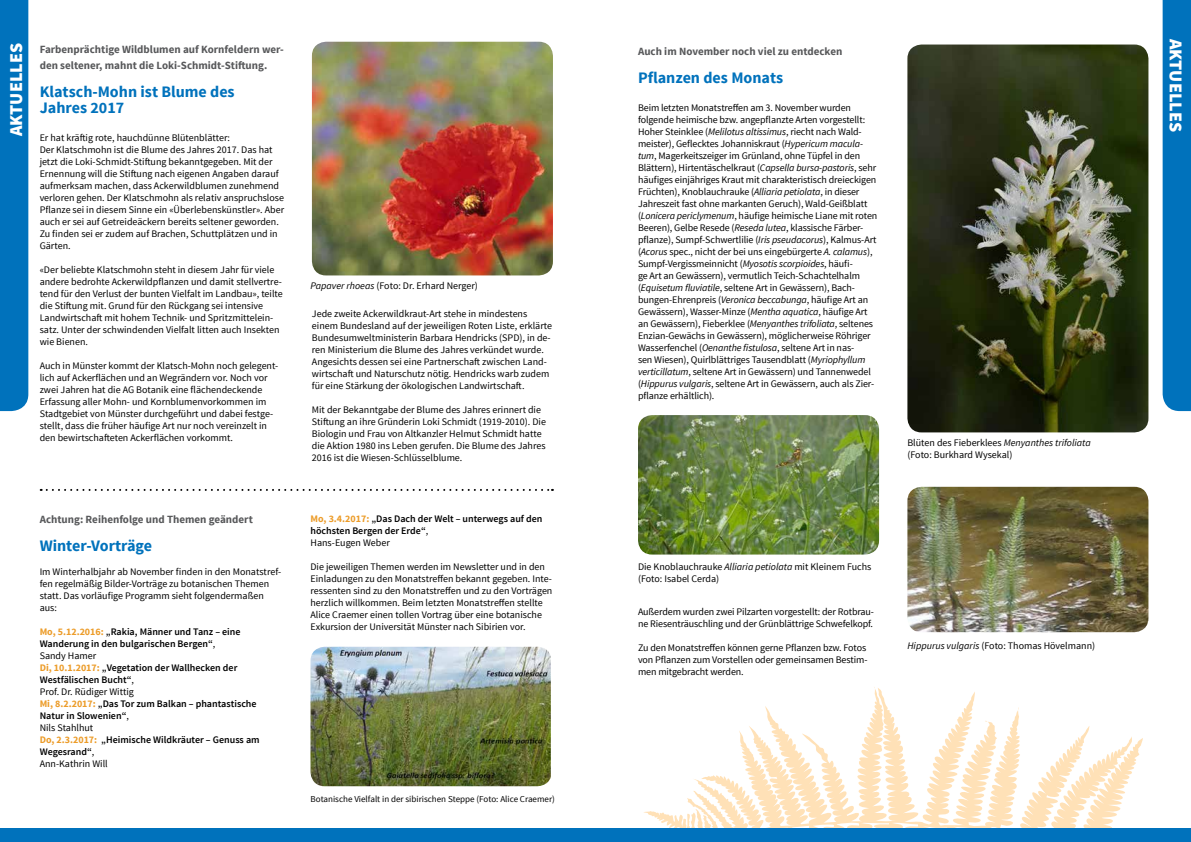
<style>
.page{position:relative;width:1191px;height:842px;background:#fff}
.page>*{position:absolute;margin:0;border:0;box-sizing:border-box;transform-origin:0 0}
.t1{font:900 18px "Source Sans Pro";color:#fff}
.t2{font:700 16px/16px "Source Sans Pro";color:#0072bc}
.t3{font:700 11px/16px "Source Sans Pro";color:#58595b}
.t4{font:10px/12px "Source Sans Pro";color:#000}
.t5{font:600 10px/12px "Source Sans Pro";color:#000}
.t6{font:9px "Source Sans Pro";color:#000}
.s1{font-weight:700;color:#ec9c29}
.s2{font-weight:400}
.s3{font-style:italic}
</style>
<div class="page">
<svg style="left:644px;top:687px;width:499px;height:141px"></svg>
<div style="left:0;top:828px;width:1191px;height:14px;background:#0072bc"></div>
<div style="left:0;top:0;width:28px;height:411px;background:#0072bc"></div>
<div style="left:1162px;top:0;width:29px;height:411px;background:#0072bc"></div>
<svg style="left:41px;top:489px;width:512px;height:2px"></svg>
<img style="left:638px;top:415px;width:241px;height:140px">
<img style="left:312px;top:42px;width:241px;height:233px">
<img style="left:907px;top:45px;width:241px;height:387px">
<img style="left:310px;top:647px;width:241px;height:139px">
<img style="left:907px;top:487px;width:241px;height:145px">
<h1 class="t1" style="left:4px;top:136px;width:93px;rotate:-90deg">AKTUELLES</h1>
<p class="t3" style="left:40px;top:42px;width:246px">Farbenprächtige Wildblumen auf Kornfeldern wer&shy;den seltener, mahnt die Loki-Schmidt-Stiftung.</p>
<h2 class="t2" style="left:40px;top:84px;width:196px">Klatsch-Mohn ist Blume des<br>Jahres 2017</h2>
<p class="t4" style="left:40px;top:132px;width:246px">Er hat kräftig rote, hauchdünne Blütenblätter:<br>Der Klatschmohn ist die Blume des Jahres 2017. Das hat jetzt die Loki-Schmidt-Stiftung bekanntgegeben. Mit der Ernennung will die Stiftung nach eigenen Angaben darauf aufmerksam machen, dass Ackerwildblumen zunehmend verloren gehen. Der Klatschmohn als relativ anspruchslose Pflanze sei in diesem Sinne ein «Überlebenskünstler». Aber auch er sei auf Getreideäckern bereits seltener geworden.<br>Zu finden sei er zudem auf Brachen, Schuttplätzen und in Gärten.</p>
<p class="t4" style="left:40px;top:264px;width:245px">«Der beliebte Klatschmohn steht in diesem Jahr für viele andere bedrohte Ackerwildpflanzen und damit stellvertre&shy;tend für den Verlust der bunten Vielfalt im Landbau», teilte die Stiftung mit. Grund für den Rückgang sei intensive Landwirtschaft mit hohem Technik- und Spritzmittelein&shy;satz. Unter der schwindenden Vielfalt litten auch Insekten wie Bienen.</p>
<p class="t4" style="left:40px;top:360px;width:240px">Auch in Münster kommt der Klatsch-Mohn noch gelegent&shy;lich auf Ackerflächen und an Wegrändern vor. Noch vor zwei Jahren hat die AG Botanik eine flächendeckende Erfassung aller Mohn- und Kornblumenvorkommen im Stadtgebiet von Münster durchgeführt und dabei festge&shy;stellt, dass die früher häufige Art nur noch vereinzelt in den bewirtschafteten Ackerflächen vorkommt.</p>
<p class="t3" style="left:40px;top:511px;width:215px">Achtung: Reihenfolge und Themen geändert</p>
<h2 class="t2" style="left:40px;top:538px;width:114px">Winter-Vorträge</h2>
<p class="t4" style="left:40px;top:566px;width:243px">Im Winterhalbjahr ab November finden in den Monatstref&shy;fen regelmäßig Bilder-Vorträge zu botanischen Themen statt. Das vorläufige Programm sieht folgendermaßen aus:</p>
<p class="t5" style="left:40px;top:626px;width:221px"><span class="s1">Mo, 5.12.2016:</span> „Rakia, Männer und Tanz – eine<br>Wanderung in den bulgarischen Bergen“<span class="s2">,<br>Sandy Hamer<br></span><span class="s1">Di, 10.1.2017:</span> „Vegetation der Wallhecken der<br>Westfälischen Bucht“<span class="s2">,<br>Prof. Dr. Rüdiger Wittig<br></span><span class="s1">Mi, 8.2.2017:</span> „Das Tor zum Balkan – phantastische<br>Natur in Slowenien“<span class="s2">,<br>Nils Stahlhut<br></span><span class="s1">Do, 2.3.2017:</span> „Heimische Wildkräuter – Genuss am<br>Wegesrand“<span class="s2">,<br>Ann-Kathrin Will</span></p>
<p class="t4" style="left:310px;top:279px;width:169px"><span class="s3">Papaver rhoeas</span> (Foto: Dr. Erhard Nerger)</p>
<p class="t4" style="left:312px;top:308px;width:242px">Jede zweite Ackerwildkraut-Art stehe in mindestens einem Bundesland auf der jeweiligen Roten Liste, erklärte Bundesumweltministerin Barbara Hendricks (SPD), in de&shy;ren Ministerium die Blume des Jahres verkündet wurde.<br>Angesichts dessen sei eine Partnerschaft zwischen Land&shy;wirtschaft und Naturschutz nötig. Hendricks warb zudem für eine Stärkung der ökologischen Landwirtschaft.</p>
<p class="t4" style="left:312px;top:404px;width:236px">Mit der Bekanntgabe der Blume des Jahres erinnert die Stiftung an ihre Gründerin Loki Schmidt (1919-2010). Die Biologin und Frau von Altkanzler Helmut Schmidt hatte die Aktion 1980 ins Leben gerufen. Die Blume des Jahres 2016 ist die Wiesen-Schlüsselblume.</p>
<p class="t5" style="left:310px;top:513px;width:233px"><span class="s1">Mo, 3.4.2017:</span> „Das Dach der Welt – unterwegs auf den höchsten Bergen der Erde“<span class="s2">,<br>Hans-Eugen Weber</span></p>
<p class="t4" style="left:310px;top:561px;width:243px">Die jeweiligen Themen werden im Newsletter und in den Einladungen zu den Monatstreffen bekannt gegeben. Inte&shy;ressenten sind zu den Monatstreffen und zu den Vorträgen herzlich willkommen. Beim letzten Monatstreffen stellte Alice Craemer einen tollen Vortrag über eine botanische Exkursion der Universität Münster nach Sibirien vor.</p>
<p class="t6" style="left:310px;top:793px;width:246px">Botanische Vielfalt in der sibirischen Steppe (Foto: Alice Craemer)</p>
<p class="t3" style="left:638px;top:43px;width:206px">Auch im November noch viel zu entdecken</p>
<h2 class="t2" style="left:638px;top:70px;width:147px">Pflanzen des Monats</h2>
<p class="t4" style="left:638px;top:101px;width:241px">Beim letzten Monatstreffen am 3. November wurden folgende heimische bzw. angepflanzte Arten vorgestellt:<br>Hoher Steinklee (<span class="s3">Melilotus altissimus</span>, riecht nach Wald&shy;meister), Geflecktes Johanniskraut (<span class="s3">Hypericum macula&shy;tum</span>, Magerkeitszeiger im Grünland, ohne Tüpfel in den Blättern), Hirtentäschelkraut (<span class="s3">Capsella bursa-pastoris</span>, sehr häufiges einjähriges Kraut mit charakteristisch dreieckigen Früchten), Knoblauchrauke (<span class="s3">Alliaria petiolata</span>, in dieser Jahreszeit fast ohne markanten Geruch), Wald-Geißblatt (<span class="s3">Lonicera periclymenum</span>, häufige heimische Liane mit roten Beeren), Gelbe Resede (<span class="s3">Reseda lutea</span>, klassische Färber&shy;pflanze), Sumpf-Schwertlilie (<span class="s3">Iris pseudacorus</span>), Kalmus-Art (<span class="s3">Acorus</span> spec., nicht der bei uns eingebürgerte <span class="s3">A. calamus</span>), Sumpf-Vergissmeinnicht (<span class="s3">Myosotis scorpioides</span>, häufi-<br>ge Art an Gewässern), vermutlich Teich-Schachtelhalm (<span class="s3">Equisetum fluviatile</span>, seltene Art in Gewässern), Bach&shy;bungen-Ehrenpreis (<span class="s3">Veronica beccabunga</span>, häufige Art an Gewässern), Wasser-Minze (<span class="s3">Mentha aquatica</span>, häufige Art an Gewässern), Fieberklee (<span class="s3">Menyanthes trifoliata</span>, seltenes Enzian-Gewächs in Gewässern), möglicherweise Röhriger Wasserfenchel (<span class="s3">Oenanthe fistulosa</span>, seltene Art in nas-<br>sen Wiesen), Quirlblättriges Tausendblatt (<span class="s3">Myriophyllum verticillatum</span>, seltene Art in Gewässern) und Tannenwedel (<span class="s3">Hippurus vulgaris</span>, seltene Art in Gewässern, auch als Zier&shy;pflanze erhältlich).</p>
<p class="t4" style="left:907px;top:437px;width:185px">Blüten des Fieberklees <span class="s3">Menyanthes trifoliata </span>(Foto: Burkhard Wysekal)</p>
<p class="t4" style="left:638px;top:561px;width:235px">Die Knoblauchrauke <span class="s3">Alliaria petiolata</span> mit Kleinem Fuchs (Foto: Isabel Cerda)</p>
<p class="t4" style="left:638px;top:605px;width:237px">Außerdem wurden zwei Pilzarten vorgestellt: der Rotbrau&shy;ne Riesenträuschling und der Grünblättrige Schwefelkopf.</p>
<p class="t4" style="left:638px;top:641px;width:231px">Zu den Monatstreffen können gerne Pflanzen bzw. Fotos von Pflanzen zum Vorstellen oder gemeinsamen Bestim&shy;men mitgebracht werden.</p>
<p class="t4" style="left:907px;top:640px;width:189px"><span class="s3">Hippurus vulgaris</span> (Foto: Thomas Hövelmann)</p>
<h1 class="t1" style="left:1187px;top:39px;width:93px;rotate:90deg">AKTUELLES</h1>
</div>
